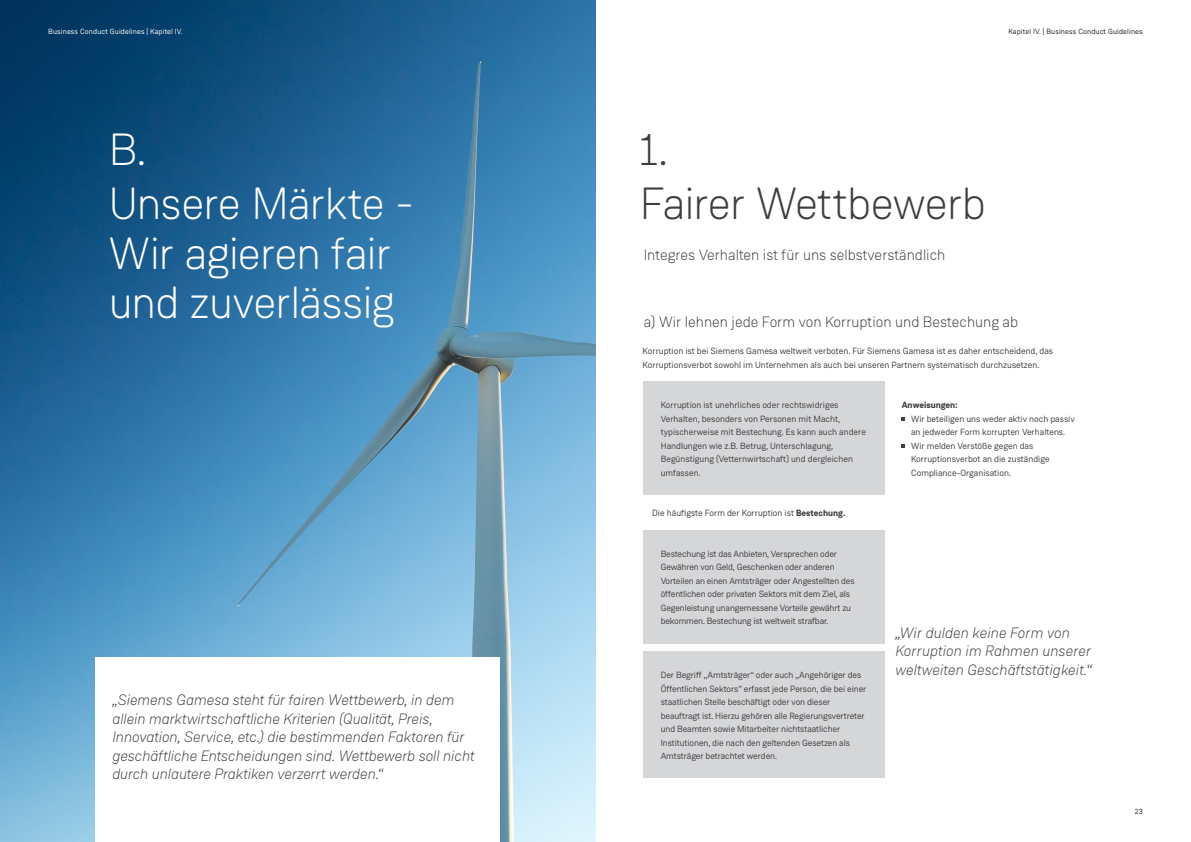
<style>
.page{position:relative;width:1191px;height:842px;background:#fff}
.page>*{position:absolute;margin:0;border:0;box-sizing:border-box;transform-origin:0 0}
.Headline_01_45_49_5{font:300 45px/49.5px "Weissenhof Grotesk";letter-spacing:-.02em;color:#fff}
.Headline_01_45_49_5-2{font:300 45px "Weissenhof Grotesk";letter-spacing:-.02em;color:#3e3e3f}
.Intro_Subline__insid{font:italic 300 15px/18.5px "Weissenhof Grotesk";letter-spacing:-.005em;color:#3e3e3f}
.Intro_Subline__insid-2{font:300 15px "Weissenhof Grotesk";color:#3e3e3f}
.Body_copy__9_13_5{font:9px/13.5px "Weissenhof Grotesk";letter-spacing:-.01em;color:#3e3e3f}
.Body_copy__9_13_5-2{font:700 9px "Weissenhof Grotesk";color:#3e3e3f}
._00__Header__footer{font:7.5px "Weissenhof Grotesk";letter-spacing:.015em;color:#231f20}
._00__Header__footer-2{font:7.5px "Weissenhof Grotesk";letter-spacing:.015em;color:#fff}
.s1{font-weight:700}
</style>
<div class="page">
<img style="left:0;top:0;width:595px;height:842px">
<div style="left:643px;top:381px;width:241px;height:114px;background:#d5d6d8"></div>
<svg style="left:901px;top:417px;width:4px;height:3px"></svg>
<svg style="left:901px;top:444px;width:4px;height:3px"></svg>
<div style="left:643px;top:530px;width:241px;height:113px;background:#d5d6d8"></div>
<div style="left:643px;top:651px;width:241px;height:127px;background:#d5d6d8"></div>
<div style="left:96px;top:657px;width:404px;height:185px;background:#fff"></div>
<p class="_00__Header__footer-2" style="left:48px;top:27px;width:136px">Business Conduct Guidelines | Kapitel IV.</p>
<p class="_00__Header__footer" style="left:1008px;top:27px;width:136px">Kapitel IV. | Business Conduct Guidelines</p>
<p class="Headline_01_45_49_5" style="left:109px;top:125px;width:39px">B.</p>
<p class="Headline_01_45_49_5" style="left:109px;top:179px;width:307px">Unsere Märkte -<br>Wir agieren fair und zuverlässig</p>
<p class="Intro_Subline__insid" style="left:113px;top:691px;width:364px">„Siemens Gamesa steht für fairen Wettbewerb, in dem allein marktwirtschaftliche Kriterien (Qualität, Preis, Innovation, Service, etc.) die bestimmenden Faktoren für geschäftliche Entscheidungen sind. Wettbewerb soll nicht durch unlautere Praktiken verzerrt werden.“</p>
<p class="Headline_01_45_49_5-2" style="left:639px;top:123px;width:29px">1.</p>
<p class="Headline_01_45_49_5-2" style="left:639px;top:177px;width:348px">Fairer Wettbewerb</p>
<p class="Intro_Subline__insid-2" style="left:643px;top:246px;width:303px">Integres Verhalten ist für uns selbstverständlich</p>
<p class="Intro_Subline__insid-2" style="left:643px;top:313px;width:376px">a) Wir lehnen jede Form von Korruption und Bestechung ab</p>
<p class="Body_copy__9_13_5" style="left:642px;top:344px;width:412px">Korruption ist bei Siemens Gamesa weltweit verboten. Für Siemens Gamesa ist es daher entscheidend, das<br>Korruptionsverbot sowohl im Unternehmen als auch bei unseren Partnern systematisch durchzusetzen.</p>
<p class="Body_copy__9_13_5" style="left:660px;top:398px;width:207px">Korruption ist unehrliches oder rechtswidriges Verhalten, besonders von Personen mit Macht, typischerweise mit Bestechung. Es kann auch andere Handlungen wie z.B. Betrug, Unterschlagung, Begünstigung (Vetternwirtschaft) und dergleichen umfassen.</p>
<p class="Body_copy__9_13_5-2" style="left:901px;top:400px;width:58px">Anweisungen:</p>
<p class="Body_copy__9_13_5" style="left:911px;top:412px;width:165px">Wir beteiligen uns weder aktiv noch passiv an jedweder Form korrupten Verhaltens.</p>
<p class="Body_copy__9_13_5" style="left:911px;top:439px;width:140px">Wir melden Verstöße gegen das<br>Korruptionsverbot an die zuständige<br>Compliance-Organisation.</p>
<p class="Body_copy__9_13_5" style="left:652px;top:506px;width:195px">Die häufigste Form der Korruption ist <span class="s1">Bestechung.</span></p>
<p class="Body_copy__9_13_5" style="left:660px;top:547px;width:195px">Bestechung ist das Anbieten, Versprechen oder Gewähren von Geld, Geschenken oder anderen Vorteilen an einen Amtsträger oder Angestellten des öffentlichen oder privaten Sektors mit dem Ziel, als Gegenleistung unangemessene Vorteile gewährt zu bekommen. Bestechung ist weltweit strafbar.</p>
<p class="Body_copy__9_13_5" style="left:660px;top:668px;width:207px">Der Begriff „Amtsträger“ oder auch „Angehöriger des Öffentlichen Sektors” erfasst jede Person, die bei einer staatlichen Stelle beschäftigt oder von dieser beauftragt ist. Hierzu gehören alle Regierungsvertreter und Beamten sowie Mitarbeiter nichtstaatlicher Institutionen, die nach den geltenden Gesetzen als Amtsträger betrachtet werden.</p>
<p class="Intro_Subline__insid" style="left:895px;top:623px;width:198px">„Wir dulden keine Form von<br>Korruption im Rahmen unserer weltweiten Geschäftstätigkeit.“</p>
<p class="_00__Header__footer" style="left:1134px;top:806px;width:10px">23</p>
</div>
